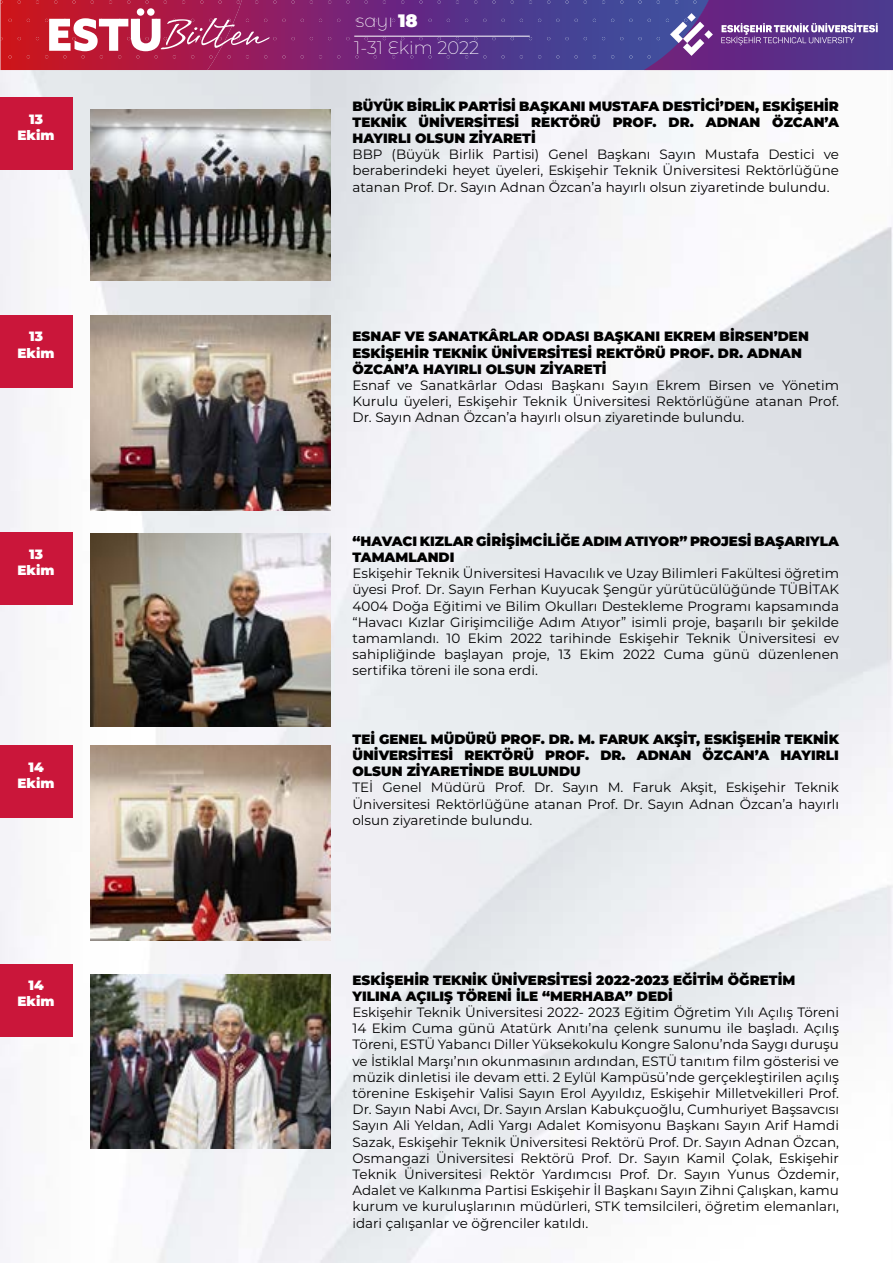
<style>
.page{position:relative;width:893px;height:1263px;background:#fff}
.page>*{position:absolute;margin:0;border:0;box-sizing:border-box;transform-origin:0 0}
.t1{font:200 18px/27.2px "Montserrat Alternates";color:#fff}
.t2{font:13.5px/16.2px "Montserrat";color:#000;text-align:justify}
.t3{font:900 13.5px/16.2px "Montserrat";color:#000}
.t4{font:900 13.5px/16.2px "Montserrat";color:#fff;text-align:center}
.s1{font-weight:900}
</style>
<div class="page">
<img style="left:0;top:70px;width:893px;height:1193px">
<div style="left:0;top:98px;width:72px;height:72px;background:#ca163a"></div>
<div style="left:0;top:315px;width:72px;height:72px;background:#ca163a"></div>
<div style="left:0;top:533px;width:72px;height:72px;background:#ca163a"></div>
<div style="left:0;top:746px;width:72px;height:72px;background:#ca163a"></div>
<div style="left:0;top:964px;width:72px;height:72px;background:#ca163a"></div>
<img style="left:91px;top:109px;width:240px;height:172px">
<img style="left:91px;top:315px;width:240px;height:195px">
<img style="left:91px;top:533px;width:240px;height:194px">
<img style="left:91px;top:746px;width:240px;height:195px">
<img style="left:91px;top:975px;width:240px;height:173px">
<svg style="left:0;top:0;width:893px;height:70px;background:#7c3a7d"></svg>
<hr style="left:354px;top:36px;width:176px;height:1px;background:#fff">
<p class="t4" style="left:17px;top:110px;width:39px">13<br>Ekim</p>
<p class="t4" style="left:17px;top:328px;width:39px">13<br>Ekim</p>
<p class="t4" style="left:17px;top:545px;width:39px">13<br>Ekim</p>
<p class="t4" style="left:17px;top:758px;width:39px">14<br>Ekim</p>
<p class="t4" style="left:17px;top:976px;width:39px">14<br>Ekim</p>
<h1 class="t1" style="left:354px;top:6px;width:127px">sayı <span class="s1">18<br></span>1-31 Ekim 2022</h1>
<p class="t3" style="left:352px;top:97px;width:488px;text-align:justify">BÜYÜK BİRLİK PARTİSİ BAŞKANI MUSTAFA DESTİCİ’DEN, ESKİŞEHİR TEKNİK ÜNİVERSİTESİ REKTÖRÜ PROF. DR. ADNAN ÖZCAN’A HAYIRLI OLSUN ZİYARETİ</p>
<p class="t2" style="left:352px;top:146px;width:488px">BBP (Büyük Birlik Partisi) Genel Başkanı Sayın Mustafa Destici ve beraberindeki heyet üyeleri, Eskişehir Teknik Üniversitesi Rektörlüğüne atanan Prof. Dr. Sayın Adnan Özcan’a hayırlı olsun ziyaretinde bulundu.</p>
<p class="t3" style="left:352px;top:328px;width:458px">ESNAF VE SANATKÂRLAR ODASI BAŞKANI EKREM BİRSEN’DEN<br>ESKİŞEHİR TEKNİK ÜNİVERSİTESİ REKTÖRÜ PROF. DR. ADNAN<br>ÖZCAN’A HAYIRLI OLSUN ZİYARETİ</p>
<p class="t2" style="left:352px;top:376px;width:488px">Esnaf ve Sanatkârlar Odası Başkanı Sayın Ekrem Birsen ve Yönetim Kurulu üyeleri, Eskişehir Teknik Üniversitesi Rektörlüğüne atanan Prof.<br>Dr. Sayın Adnan Özcan’a hayırlı olsun ziyaretinde bulundu.</p>
<p class="t3" style="left:352px;top:532px;width:488px">“HAVACI KIZLAR GİRİŞİMCİLİĞE ADIM ATIYOR” PROJESİ BAŞARIYLA<br>TAMAMLANDI</p>
<p class="t2" style="left:352px;top:565px;width:488px">Eskişehir Teknik Üniversitesi Havacılık ve Uzay Bilimleri Fakültesi öğretim üyesi Prof. Dr. Sayın Ferhan Kuyucak Şengür yürütücülüğünde TÜBİTAK 4004 Doğa Eğitimi ve Bilim Okulları Destekleme Programı kapsamında “Havacı Kızlar Girişimciliğe Adım Atıyor” isimli proje, başarılı bir şekilde tamamlandı. 10 Ekim 2022 tarihinde Eskişehir Teknik Üniversitesi ev sahipliğinde başlayan proje, 13 Ekim 2022 Cuma günü düzenlenen sertifika töreni ile sona erdi.</p>
<p class="t3" style="left:352px;top:730px;width:488px;text-align:justify">TEİ GENEL MÜDÜRÜ PROF. DR. M. FARUK AKŞİT, ESKİŞEHİR TEKNİK ÜNİVERSİTESİ REKTÖRÜ PROF. DR. ADNAN ÖZCAN’A HAYIRLI OLSUN ZİYARETİNDE BULUNDU</p>
<p class="t2" style="left:352px;top:779px;width:488px">TEİ Genel Müdürü Prof. Dr. Sayın M. Faruk Akşit, Eskişehir Teknik Üniversitesi Rektörlüğüne atanan Prof. Dr. Sayın Adnan Özcan’a hayırlı olsun ziyaretinde bulundu.</p>
<p class="t3" style="left:352px;top:971px;width:444px">ESKİŞEHİR TEKNİK ÜNİVERSİTESİ 2022-2023 EĞİTİM ÖĞRETİM<br>YILINA AÇILIŞ TÖRENİ İLE “MERHABA” DEDİ</p>
<p class="t2" style="left:352px;top:1003px;width:488px">Eskişehir Teknik Üniversitesi 2022- 2023 Eğitim Öğretim Yılı Açılış Töreni 14 Ekim Cuma günü Atatürk Anıtı’na çelenk sunumu ile başladı. Açılış Töreni, ESTÜ Yabancı Diller Yüksekokulu Kongre Salonu’nda Saygı duruşu ve İstiklal Marşı’nın okunmasının ardından, ESTÜ tanıtım film gösterisi ve müzik dinletisi ile devam etti. 2 Eylül Kampüsü’nde gerçekleştirilen açılış törenine Eskişehir Valisi Sayın Erol Ayyıldız, Eskişehir Milletvekilleri Prof.<br>Dr. Sayın Nabi Avcı, Dr. Sayın Arslan Kabukçuoğlu, Cumhuriyet Başsavcısı Sayın Ali Yeldan, Adli Yargı Adalet Komisyonu Başkanı Sayın Arif Hamdi Sazak, Eskişehir Teknik Üniversitesi Rektörü Prof. Dr. Sayın Adnan Özcan, Osmangazi Üniversitesi Rektörü Prof. Dr. Sayın Kamil Çolak, Eskişehir Teknik Üniversitesi Rektör Yardımcısı Prof. Dr. Sayın Yunus Özdemir, Adalet ve Kalkınma Partisi Eskişehir İl Başkanı Sayın Zihni Çalışkan, kamu kurum ve kuruluşlarının müdürleri, STK temsilcileri, öğretim elemanları, idari çalışanlar ve öğrenciler katıldı.</p>
</div>
